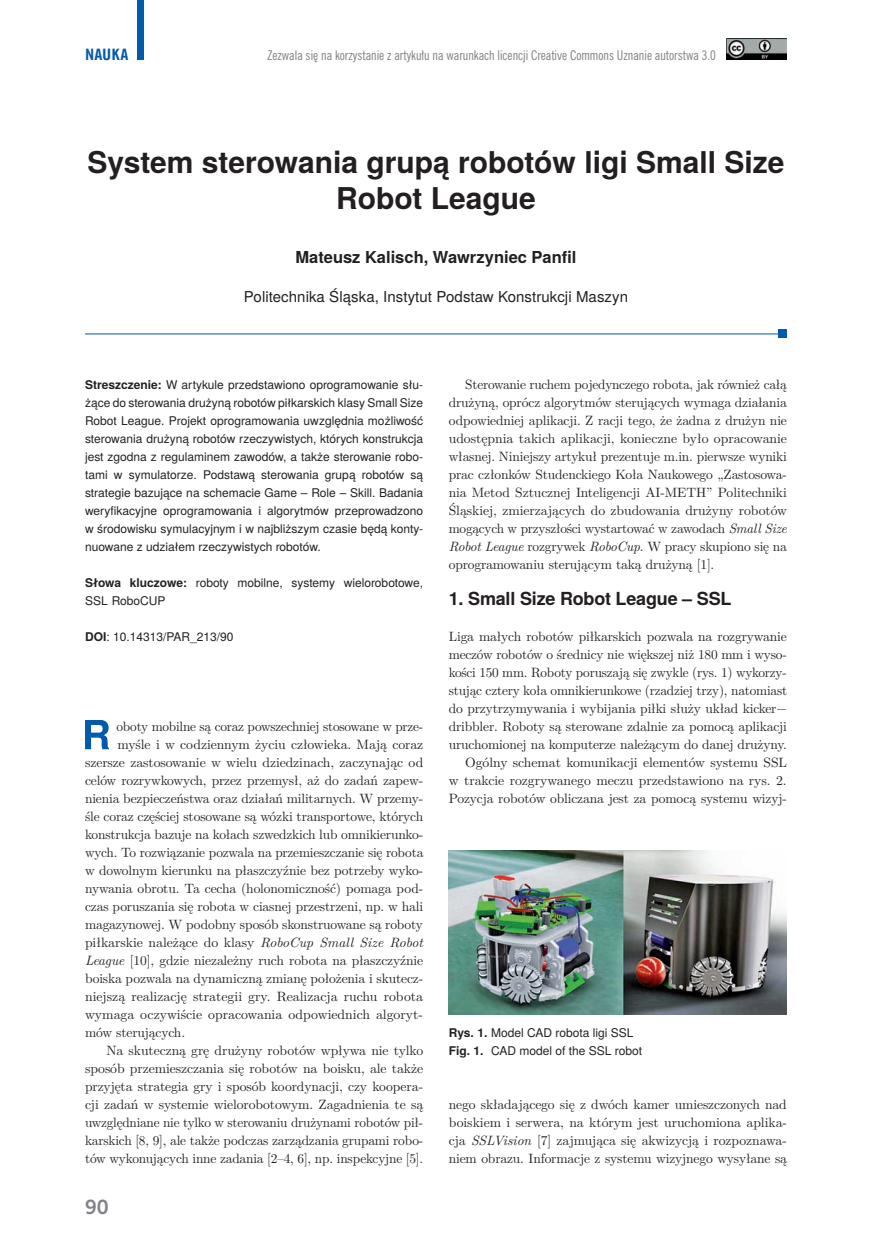
<style>
.page{position:relative;width:872px;height:1255px;background:#fff}
.page>*{position:absolute;margin:0;border:0;box-sizing:border-box;transform-origin:0 0}
.t1{font:700 30px/36px "Te X Gyre Heros";color:#231f20;text-align:center}
.t2{font:700 18px "Te X Gyre Heros";letter-spacing:-.01em;color:#231f20}
.t3{font:700 18px "News Goth PL";color:#808285}
.t4{font:700 16.5px "Te X Gyre Heros";color:#231f20}
.t5{font:15px "Te X Gyre Heros";letter-spacing:.005em;color:#231f20}
.t6{font:700 14.1px "News Goth Cn PL";letter-spacing:.005em;color:#015aaa;scale:1.18 1}
.t7{font:13.5px/18px "LM Roman 10";letter-spacing:-.01em;color:#231f20;text-align:justify}
.t8{font:12px/18px "Te X Gyre Heros";color:#231f20}
.t9{font:12px "News Goth Cn PL";color:#808285}
.s1{font-weight:700}
.s2{font-style:italic}
</style>
<div class="page">
<div style="left:137px;top:0;width:6px;height:59px;background:#015aaa"></div>
<img style="left:726px;top:38px;width:61px;height:22px">
<hr style="left:85px;top:333px;width:702px;height:1px;background:#015aaa">
<div style="left:778px;top:329px;width:9px;height:9px;background:#015aaa"></div>
<svg style="left:85px;top:720px;width:24px;height:29px"></svg>
<img style="left:449px;top:850px;width:338px;height:164px">
<p class="t6" style="left:85px;top:44px;width:38px">NAUKA</p>
<p class="t9" style="left:267px;top:47px;width:450px">Zezwala się na korzystanie z artykułu na warunkach licencji Creative Commons Uznanie autorstwa 3.0</p>
<h1 class="t1" style="left:87px;top:142px;width:698px">System sterowania grupą robotów ligi Small Size<br>Robot League</h1>
<p class="t4" style="left:295px;top:244px;width:282px">Mateusz Kalisch, Wawrzyniec Panfil</p>
<p class="t5" style="left:244px;top:285px;width:386px">Politechnika Śląska, Instytut Podstaw Konstrukcji Maszyn</p>
<p class="t8" style="left:85px;top:375px;width:340px;text-align:justify"><span class="s1">Streszczenie:</span> W artykule przedstawiono oprogramowanie słu&shy;żące do sterowania drużyną robotów piłkarskich klasy Small Size Robot League. Projekt oprogramowania uwzględnia możliwość sterowania drużyną robotów rzeczywistych, których konstrukcja jest zgodna z regulaminem zawodów, a także sterowanie robo&shy;tami w symulatorze. Podstawą sterowania grupą robotów są strategie bazujące na schemacie Game – Role – Skill. Badania weryfikacyjne oprogramowania i algorytmów przeprowadzono w środowisku symulacyjnym i w najbliższym czasie będą konty&shy;nuowane z udziałem rzeczywistych robotów.</p>
<p class="t8" style="left:85px;top:573px;width:340px"><span class="s1">Słowa kluczowe:</span> roboty mobilne, systemy wielorobotowe,<br>SSL RoboCUP</p>
<p class="t8" style="left:85px;top:627px;width:150px"><span class="s1">DOI</span>: 10.14313/PAR_213/90</p>
<p class="t7" style="left:116px;top:716px;width:308px">oboty mobilne są coraz powszechniej stosowane w prze-</p>
<p class="t7" style="left:117px;top:734px;width:307px">myśle i w codziennym życiu człowieka. Mają coraz</p>
<p class="t7" style="left:85px;top:752px;width:340px">szersze zastosowanie w wielu dziedzinach, zaczynając od</p>
<p class="t7" style="left:85px;top:770px;width:340px">celów rozrywkowych, przez przemysł, aż do zadań zapew-</p>
<p class="t7" style="left:85px;top:788px;width:340px">nienia bezpieczeństwa oraz działań militarnych. W przemy-</p>
<p class="t7" style="left:85px;top:806px;width:339px">śle coraz częściej stosowane są wózki transportowe, których</p>
<p class="t7" style="left:85px;top:824px;width:339px">konstrukcja bazuje na kołach szwedzkich lub omnikierunko-</p>
<p class="t7" style="left:85px;top:842px;width:340px">wych. To rozwiązanie pozwala na przemieszczanie się robota</p>
<p class="t7" style="left:85px;top:860px;width:340px">w dowolnym kierunku na płaszczyźnie bez potrzeby wyko-</p>
<p class="t7" style="left:85px;top:878px;width:339px">nywania obrotu. Ta cecha (holonomiczność) pomaga pod-</p>
<p class="t7" style="left:85px;top:896px;width:340px">czas poruszania się robota w ciasnej przestrzeni, np. w hali</p>
<p class="t7" style="left:85px;top:914px;width:339px">magazynowej. W podobny sposób skonstruowane są roboty</p>
<p class="t7" style="left:85px;top:932px;width:339px">piłkarskie należące do klasy <span class="s2">RoboCup Small Size Robot</span></p>
<p class="t7" style="left:85px;top:950px;width:339px"><span class="s2">League</span> [10], gdzie niezależny ruch robota na płaszczyźnie</p>
<p class="t7" style="left:85px;top:968px;width:339px">boiska pozwala na dynamiczną zmianę położenia i skutecz-</p>
<p class="t7" style="left:85px;top:986px;width:339px">niejszą realizację strategii gry. Realizacja ruchu robota</p>
<p class="t7" style="left:85px;top:1004px;width:340px">wymaga oczywiście opracowania odpowiednich algoryt-</p>
<p class="t7" style="left:85px;top:1022px;width:102px">mów sterujących<span class="s2">.</span></p>
<p class="t7" style="left:106px;top:1040px;width:318px">Na skuteczną grę drużyny robotów wpływa nie tylko</p>
<p class="t7" style="left:85px;top:1058px;width:339px">sposób przemieszczania się robotów na boisku, ale także</p>
<p class="t7" style="left:85px;top:1076px;width:340px">przyjęta strategia gry i sposób koordynacji, czy koopera-</p>
<p class="t7" style="left:85px;top:1094px;width:339px">cji zadań w systemie wielorobotowym. Zagadnienia te są</p>
<p class="t7" style="left:85px;top:1112px;width:340px">uwzględniane nie tylko w sterowaniu drużynami robotów pił-</p>
<p class="t7" style="left:85px;top:1130px;width:340px">karskich [8, 9], ale także podczas zarządzania grupami robo-</p>
<p class="t7" style="left:85px;top:1148px;width:340px">tów wykonujących inne zadania [2–4, 6], np. inspekcyjne [5].</p>
<h2 class="t3" style="left:85px;top:1195px;width:25px">90</h2>
<p class="t7" style="left:449px;top:374px;width:340px;text-indent:16px">Sterowanie ruchem pojedynczego robota, jak również całą drużyną, oprócz algorytmów sterujących wymaga działania odpowiedniej aplikacji. Z racji tego, że żadna z drużyn nie udostępnia takich aplikacji, konieczne było opracowanie własnej. Niniejszy artykuł prezentuje m.in. pierwsze wyniki prac członków Studenckiego Koła Naukowego „Zastosowa&shy;nia Metod Sztucznej Inteligencji AI-METH” Politechniki Śląskiej, zmierzających do zbudowania drużyny robotów mogących w przyszłości wystartować w zawodach <span class="s2">Small Size Robot League</span> rozgrywek <span class="s2">RoboCup</span>. W pracy skupiono się na oprogramowaniu sterującym taką drużyną [1].</p>
<h2 class="t2" style="left:449px;top:584px;width:284px">1. Small Size Robot League – SSL</h2>
<p class="t7" style="left:449px;top:626px;width:340px;text-align:right">Liga małych robotów piłkarskich pozwala na rozgrywanie meczów robotów o średnicy nie większej niż 180 mm i wyso&shy;kości 150 mm. Roboty poruszają się zwykle (rys. 1) wykorzy&shy;stując cztery koła omnikierunkowe (rzadziej trzy), natomiast do przytrzymywania i wybijania piłki służy układ kicker− dribbler. Roboty są sterowane zdalnie za pomocą aplikacji uruchomionej na komputerze należącym do danej drużyny.<br>Ogólny schemat komunikacji elementów systemu SSL<br>w trakcie rozgrywanego meczu przedstawiono na rys. 2.<br>Pozycja robotów obliczana jest za pomocą systemu wizyj-</p>
<p class="t8" style="left:449px;top:1022px;width:195px"><span class="s1">Rys. 1.</span> Model CAD robota ligi SSL<br><span class="s1">Fig. 1.</span> CAD model of the SSL robot</p>
<p class="t7" style="left:449px;top:1094px;width:340px">nego składającego się z dwóch kamer umieszczonych nad boiskiem i serwera, na którym jest uruchomiona aplika&shy;cja <span class="s2">SSLVision</span> [7] zajmująca się akwizycją i rozpoznawa&shy;niem obrazu. Informacje z systemu wizyjnego wysyłane są</p>
</div>
